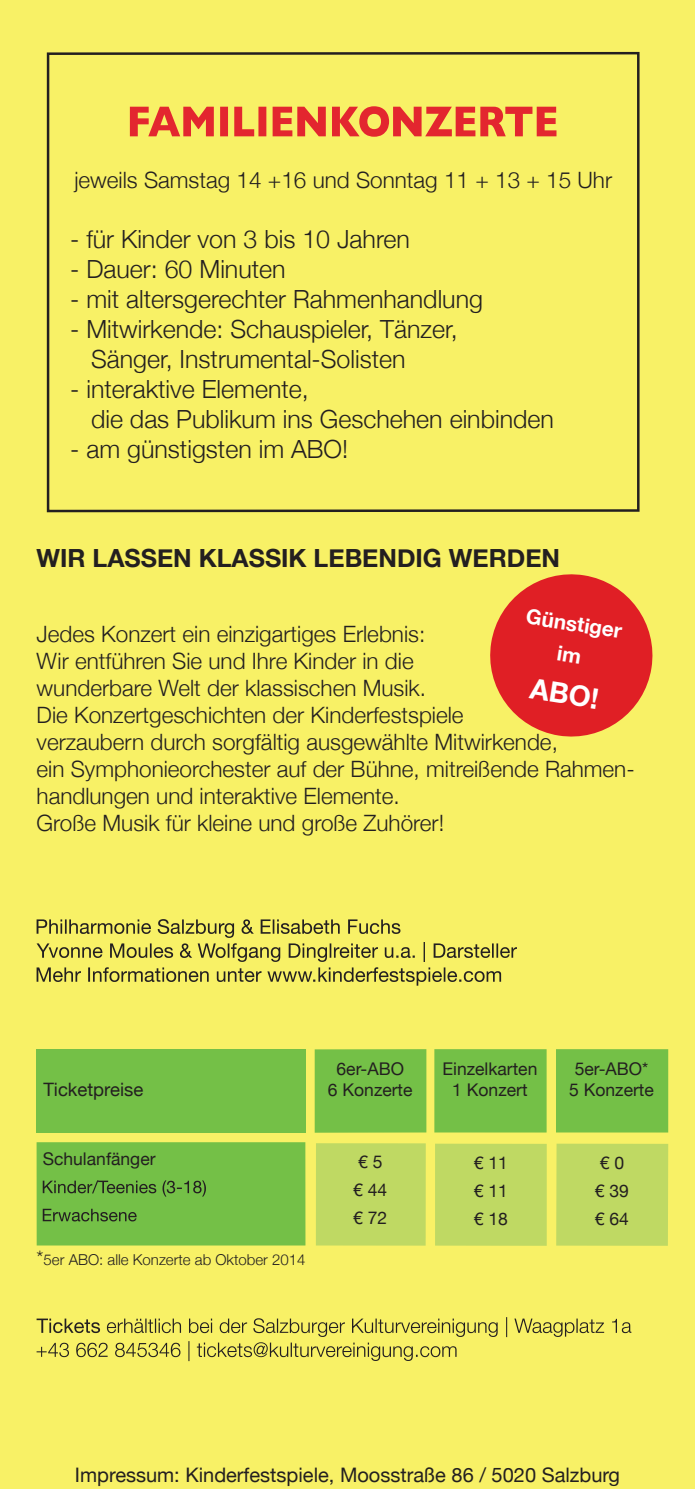
<style>
.page{position:relative;width:695px;height:1489px;background:#fff}
.page>*{position:absolute;margin:0;border:0;box-sizing:border-box;transform-origin:0 0}
.t1{font:700 28.25px "Helvetica Neue";color:#fff}
.t2{font:300 25px "Helvetica Neue";color:#231f20}
.t3{font:700 25px "Helvetica Neue";color:#231f20}
.t4{font:300 22.5px/27px "Helvetica Neue";color:#231f20}
.t5{font:700 20.75px "Helvetica Neue";color:#fff}
.t6{font:20px "Helvetica Neue";color:#231f20}
.t7{font:18.5px "Helvetica Neue";color:#231f20}
.t8{font:17.5px "Helvetica Neue";color:#231f20}
.t9{font:300 15px "Helvetica Neue";color:#231f20}
.s1{font-size:20px}
</style>
<div class="page">
<div style="left:0;top:0;width:694px;height:1488px;background:#f8f166"></div>
<div style="left:316px;top:1143px;width:109px;height:102px;background:#bfd963"></div>
<div style="left:435px;top:1143px;width:111px;height:102px;background:#bfd963"></div>
<div style="left:434px;top:1049px;width:112px;height:83px;background:#74c047"></div>
<div style="left:37px;top:1142px;width:268px;height:103px;background:#74c047"></div>
<svg style="left:43px;top:1180px;width:163px;height:16px"></svg>
<svg style="left:43px;top:1208px;width:94px;height:13px"></svg>
<div style="left:314px;top:1049px;width:112px;height:83px;background:#74c047"></div>
<div style="left:37px;top:1049px;width:269px;height:83px;background:#74c047"></div>
<svg style="left:37px;top:919px;width:480px;height:42px"></svg>
<svg style="left:37px;top:967px;width:464px;height:18px"></svg>
<svg style="left:37px;top:1317px;width:594px;height:43px"></svg>
<svg style="left:130px;top:106px;width:426px;height:31px"></svg>
<div style="left:47px;top:52px;width:592px;height:460px;border:2px solid #231f20"></div>
<div style="left:556px;top:1049px;width:112px;height:83px;background:#74c047"></div>
<div style="left:556px;top:1143px;width:112px;height:102px;background:#bfd963"></div>
<svg style="left:490px;top:574px;width:163px;height:163px"></svg>
<p class="t4" style="left:74px;top:165px;width:539px">jeweils Samstag 14 +16 und Sonntag 11 + 13 + 15 Uhr</p>
<p class="t2" style="left:70px;top:219px;width:341px">- für Kinder von 3 bis 10 Jahren</p>
<p class="t2" style="left:70px;top:249px;width:217px">- Dauer: 60 Minuten</p>
<p class="t2" style="left:70px;top:279px;width:414px">- mit altersgerechter Rahmenhandlung</p>
<p class="t2" style="left:70px;top:309px;width:389px">- Mitwirkende: Schauspieler, Tänzer,</p>
<p class="t2" style="left:91px;top:339px;width:316px">Sänger, Instrumental-Solisten</p>
<p class="t2" style="left:70px;top:369px;width:240px">- interaktive Elemente,</p>
<p class="t2" style="left:91px;top:399px;width:464px">die das Publikum ins Geschehen einbinden</p>
<p class="t2" style="left:70px;top:429px;width:279px">- am günstigsten im ABO!</p>
<p class="t3" style="left:37px;top:538px;width:525px">WIR LASSEN KLASSIK LEBENDIG WERDEN</p>
<p class="t5" style="left:529px;top:600px;width:98px;rotate:9deg">Günstiger</p>
<p class="t1" style="left:533px;top:666px;width:71px;rotate:9deg">ABO!</p>
<p class="t4" style="left:37px;top:619px;width:390px">Jedes Konzert ein einzigartiges Erlebnis:</p>
<p class="t4" style="left:37px;top:646px;width:378px">Wir entführen Sie und Ihre Kinder in die</p>
<p class="t4" style="left:37px;top:673px;width:391px">wunderbare Welt der klassischen Musik.</p>
<p class="t4" style="left:37px;top:700px;width:428px">Die Konzertgeschichten der Kinderfestspiele</p>
<p class="t4" style="left:37px;top:727px;width:522px">verzaubern durch sorgfältig ausgewählte Mitwirkende,</p>
<p class="t4" style="left:37px;top:754px;width:599px">ein Symphonieorchester auf der Bühne, mitreißende Rahmen&shy;handlungen und interaktive Elemente.</p>
<p class="t4" style="left:37px;top:808px;width:409px">Große Musik für kleine und große Zuhörer!</p>
<p class="t8" style="left:336px;top:1056px;width:69px">6er-ABO</p>
<p class="t7" style="left:43px;top:1075px;width:101px">Ticketpreise</p>
<p class="t8" style="left:328px;top:1077px;width:86px">6 Konzerte</p>
<p class="t8" style="left:43px;top:1146px;width:114px">Schulanfänger</p>
<p class="t9" style="left:37px;top:1247px;width:270px"><span class="s1">*</span>5er ABO: alle Konzerte ab Oktober 2014</p>
<p class="t8" style="left:358px;top:1149px;width:26px">€ 5</p>
<p class="t8" style="left:353px;top:1177px;width:36px">€ 44</p>
<p class="t8" style="left:353px;top:1205px;width:36px">€ 72</p>
<p class="t8" style="left:442px;top:1056px;width:96px">Einzelkarten</p>
<p class="t8" style="left:452px;top:1077px;width:77px">1 Konzert</p>
<p class="t8" style="left:473px;top:1149px;width:36px">€ 11</p>
<p class="t8" style="left:473px;top:1177px;width:36px">€ 11</p>
<p class="t8" style="left:473px;top:1205px;width:36px">€ 18</p>
<p class="t8" style="left:574px;top:1056px;width:75px">5er-ABO*</p>
<p class="t8" style="left:569px;top:1077px;width:86px">5 Konzerte</p>
<p class="t8" style="left:599px;top:1149px;width:26px">€ 0</p>
<p class="t8" style="left:594px;top:1177px;width:36px">€ 39</p>
<p class="t8" style="left:594px;top:1205px;width:36px">€ 64</p>
<p class="t6" style="left:75px;top:1460px;width:546px">Impressum: Kinderfestspiele, Moosstraße 86 / 5020 Salzburg</p>
</div>
